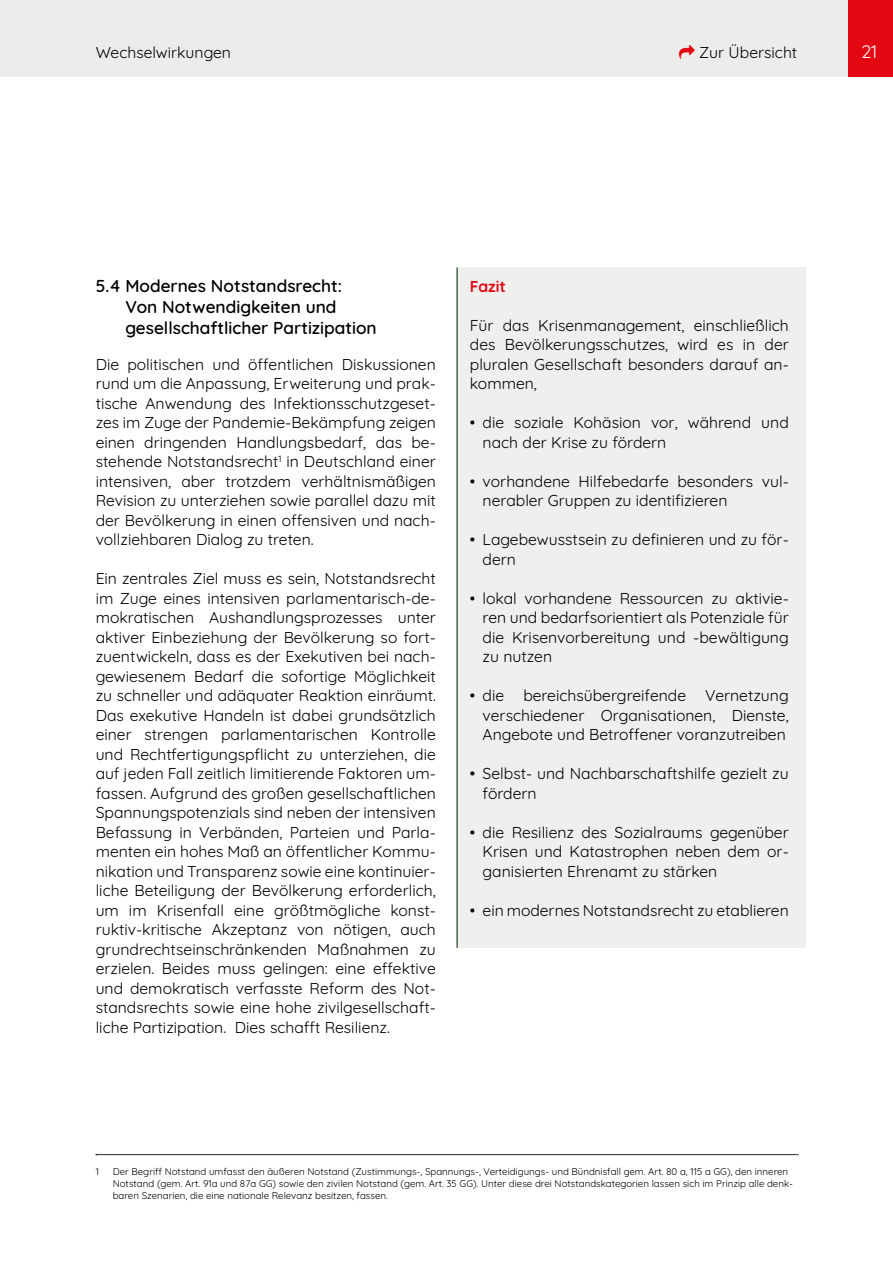
<style>
.page{position:relative;width:893px;height:1263px;background:#fff}
.page>*{position:absolute;margin:0;border:0;box-sizing:border-box;transform-origin:0 0}
.t1{font:18px "Quicksand";color:#fff}
.t2{font:600 17.25px/21px "Quicksand";color:#000}
.Fazit{font:15.75px/19.5px "Quicksand";color:#000;text-align:justify}
.Fazit-2{font:700 15.75px "Quicksand";color:#e30613}
.Fußnote{font:9.75px/12px "Quicksand";color:#000}
</style>
<div class="page">
<div style="left:0;top:0;width:893px;height:77px;background:#ececea"></div>
<div style="left:848px;top:0;width:45px;height:77px;background:#e30613"></div>
<svg style="left:96px;top:1154px;width:702px;height:1px"></svg>
<div style="left:457px;top:268px;width:349px;height:680px;background:#eff0ee"></div>
<hr style="left:456px;top:268px;width:2px;height:680px;background:#4d674d">
<p class="Fazit" style="left:699px;top:41px;width:100px">Zur Übersicht</p>
<p class="Fazit" style="left:96px;top:41px;width:137px">Wechselwirkungen</p>
<p class="t1" style="left:861px;top:37px;width:18px">21</p>
<h2 class="t2" style="left:125px;top:273px;width:253px;text-indent:-30px">5.4 Modernes Notstandsrecht:<br>Von Notwendigkeiten und gesellschaftlicher Partizipation</h2>
<p class="Fazit" style="left:96px;top:353px;width:342px">Die politischen und öffentlichen Diskussionen rund um die Anpassung, Erweiterung und prak&shy;tische Anwendung des Infektionsschutzgeset&shy;zes im Zuge der Pandemie-Bekämpfung zeigen einen dringenden Handlungsbedarf, das be&shy;stehende Notstandsrecht<sup>1</sup> in Deutschland einer intensiven, aber trotzdem verhältnismäßigen Revision zu unterziehen sowie parallel dazu mit der Bevölkerung in einen offensiven und nach&shy;vollziehbaren Dialog zu treten.</p>
<p class="Fazit" style="left:96px;top:567px;width:342px">Ein zentrales Ziel muss es sein, Notstandsrecht im Zuge eines intensiven parlamentarisch-de&shy;mokratischen Aushandlungsprozesses unter aktiver Einbeziehung der Bevölkerung so fort&shy;zuentwickeln, dass es der Exekutiven bei nach&shy;gewiesenem Bedarf die sofortige Möglichkeit zu schneller und adäquater Reaktion einräumt.<br>Das exekutive Handeln ist dabei grundsätzlich einer strengen parlamentarischen Kontrolle und Rechtfertigungspflicht zu unterziehen, die auf jeden Fall zeitlich limitierende Faktoren um&shy;fassen. Aufgrund des großen gesellschaftlichen Spannungspotenzials sind neben der intensiven Befassung in Verbänden, Parteien und Parla&shy;menten ein hohes Maß an öffentlicher Kommu&shy;nikation und Transparenz sowie eine kontinuier&shy;liche Beteiligung der Bevölkerung erforderlich, um im Krisenfall eine größtmögliche konst&shy;ruktiv-kritische Akzeptanz von nötigen, auch grundrechtseinschränkenden Maßnahmen zu erzielen. Beides muss gelingen: eine effektive und demokratisch verfasste Reform des Not&shy;standsrechts sowie eine hohe zivilgesellschaft&shy;liche Partizipation. Dies schafft Resilienz.</p>
<p class="Fazit-2" style="left:470px;top:274px;width:38px">Fazit</p>
<p class="Fazit" style="left:470px;top:314px;width:320px">Für das Krisenmanagement, einschließlich des Bevölkerungsschutzes, wird es in der pluralen Gesellschaft besonders darauf an&shy;kommen,</p>
<p class="Fazit" style="left:483px;top:411px;width:308px;text-indent:-13px">• die soziale Kohäsion vor, während und nach der Krise zu fördern</p>
<p class="Fazit" style="left:483px;top:470px;width:308px;text-indent:-13px">• vorhandene Hilfebedarfe besonders vul&shy;nerabler Gruppen zu identifizieren</p>
<p class="Fazit" style="left:483px;top:528px;width:308px;text-indent:-13px">• Lagebewusstsein zu definieren und zu för&shy;dern</p>
<p class="Fazit" style="left:483px;top:587px;width:308px;text-indent:-13px">• lokal vorhandene Ressourcen zu aktivie&shy;ren und bedarfsorientiert als Potenziale für die Krisenvorbereitung und -bewältigung zu nutzen</p>
<p class="Fazit" style="left:483px;top:684px;width:308px;text-indent:-13px">• die bereichsübergreifende Vernetzung verschiedener Organisationen, Dienste, Angebote und Betroffener voranzutreiben</p>
<p class="Fazit" style="left:483px;top:762px;width:308px;text-indent:-13px">• Selbst- und Nachbarschaftshilfe gezielt zu fördern</p>
<p class="Fazit" style="left:483px;top:821px;width:308px;text-indent:-13px">• die Resilienz des Sozialraums gegenüber Krisen und Katastrophen neben dem or&shy;ganisierten Ehrenamt zu stärken</p>
<p class="Fazit" style="left:470px;top:899px;width:320px">• ein modernes Notstandsrecht zu etablieren</p>
<p class="Fußnote" style="left:96px;top:1165px;width:5px">1</p>
<p class="Fußnote" style="left:113px;top:1165px;width:682px">Der Begriff Notstand umfasst den äußeren Notstand (Zustimmungs-, Spannungs-, Verteidigungs- und Bündnisfall gem. Art. 80 a, 115 a GG), den inneren<br>Notstand (gem. Art. 91a und 87a GG) sowie den zivilen Notstand (gem. Art. 35 GG). Unter diese drei Notstandskategorien lassen sich im Prinzip alle denk&shy;baren Szenarien, die eine nationale Relevanz besitzen, fassen.</p>
</div>
